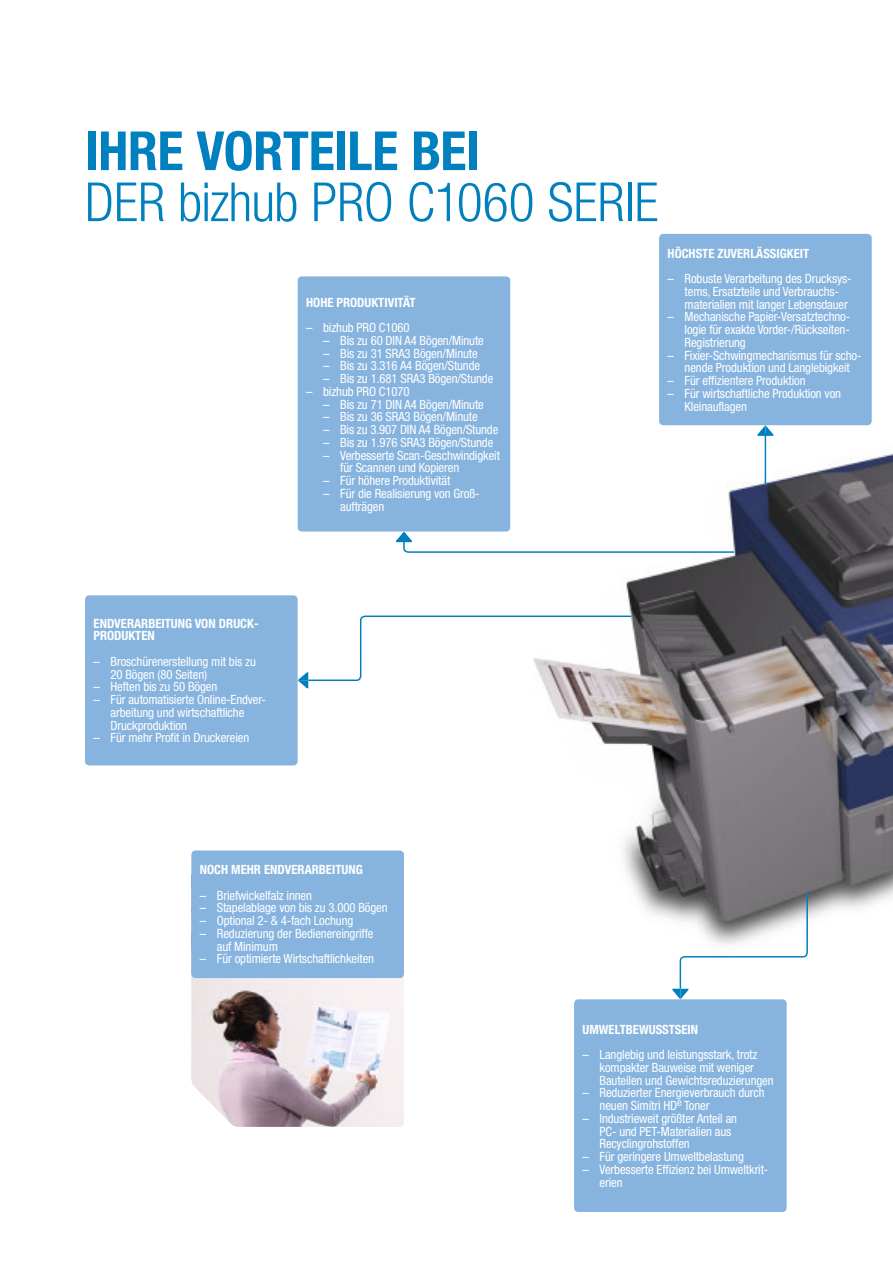
<style>
.page{position:relative;width:893px;height:1263px;background:#fff}
.page>*{position:absolute;margin:0;border:0;box-sizing:border-box;transform-origin:0 0}
.t1{font:300 condensed 54px "Helvetica Neue LTW1 G";color:#0080be}
.t2{font:700 condensed 54px "Helvetica Neue LTW1 G";letter-spacing:-.01em;color:#0080be}
.t3{font:condensed 12.75px/12.8px "Helvetica Neue LTW1 G";letter-spacing:-.01em;color:#fff}
.t4{font:700 condensed 12.75px/12.8px "Helvetica Neue LTW1 G";color:#fff}
</style>
<div class="page">
<img style="left:330px;top:277px;width:563px;height:712px">
<img style="left:191px;top:976px;width:213px;height:151px">
<div style="left:191px;top:850px;width:213px;height:128px;background:#87b4df;border-radius:4px"></div>
<div style="left:659px;top:234px;width:213px;height:191px;background:#87b4df;border-radius:4px"></div>
<div style="left:574px;top:999px;width:213px;height:213px;background:#87b4df;border-radius:4px"></div>
<div style="left:298px;top:276px;width:212px;height:255px;background:#87b4df;border-radius:4px"></div>
<div style="left:85px;top:595px;width:213px;height:170px;background:#87b4df;border-radius:4px"></div>
<svg style="left:397px;top:529px;width:338px;height:25px"></svg>
<div style="left:396px;top:533px;width:8px;height:9px;border:2px solid #0080be"></div>
<svg style="left:297px;top:615px;width:336px;height:72px"></svg>
<div style="left:299px;top:680px;width:9px;height:8px;border:2px solid #0080be"></div>
<hr style="left:765px;top:433px;width:1px;height:51px;background:#0080be">
<svg style="left:758px;top:425px;width:16px;height:12px"></svg>
<div style="left:757px;top:426px;width:8px;height:10px;border:2px solid #0080be"></div>
<svg style="left:673px;top:891px;width:136px;height:110px"></svg>
<div style="left:672px;top:989px;width:8px;height:9px;border:2px solid #0080be"></div>
<h1 class="t2" style="left:85px;top:131px;width:396px">IHRE VORTEILE BEI</h1>
<h1 class="t1" style="left:85px;top:182px;width:575px">DER bizhub PRO C1060 SERIE</h1>
<p class="t4" style="left:306px;top:297px;width:111px">HOHE PRODUKTIVITÄT</p>
<p class="t3" style="left:306px;top:322px;width:105px">– bizhub PRO C1060</p>
<p class="t3" style="left:323px;top:335px;width:162px">– Bis zu 60 DIN A4 Bögen/Minute</p>
<p class="t3" style="left:323px;top:348px;width:156px">– Bis zu 31 SRA3 Bögen/Minute</p>
<p class="t3" style="left:323px;top:360px;width:158px">– Bis zu 3.316 A4 Bögen/Stunde</p>
<p class="t3" style="left:323px;top:373px;width:172px">– Bis zu 1.681 SRA3 Bögen/Stunde</p>
<p class="t3" style="left:306px;top:386px;width:105px">– bizhub PRO C1070</p>
<p class="t3" style="left:323px;top:399px;width:162px">– Bis zu 71 DIN A4 Bögen/Minute</p>
<p class="t3" style="left:323px;top:411px;width:156px">– Bis zu 36 SRA3 Bögen/Minute</p>
<p class="t3" style="left:323px;top:424px;width:177px">– Bis zu 3.907 DIN A4 Bögen/Stunde</p>
<p class="t3" style="left:323px;top:437px;width:172px">– Bis zu 1.976 SRA3 Bögen/Stunde</p>
<p class="t3" style="left:340px;top:450px;width:161px;text-indent:-17px">– Verbesserte Scan-Geschwindigkeit für Scannen und Kopieren</p>
<p class="t3" style="left:323px;top:475px;width:129px">– Für höhere Produktivität</p>
<p class="t3" style="left:340px;top:488px;width:141px;text-indent:-17px">– Für die Realisierung von Groß&shy;aufträgen</p>
<p class="t4" style="left:668px;top:248px;width:143px">HÖCHSTE ZUVERLÄSSIGKEIT</p>
<p class="t3" style="left:685px;top:273px;width:169px;text-indent:-17px">– Robuste Verarbeitung des Drucksys&shy;tems, Ersatzteile und Verbrauchs&shy;materialien mit langer Lebensdauer</p>
<p class="t3" style="left:685px;top:311px;width:167px;text-align:justify;text-indent:-17px">– Mechanische Papier-Versatztechno&shy;logie für exakte Vorder-/Rückseiten-Registrierung</p>
<p class="t3" style="left:668px;top:350px;width:195px;text-align:center">– Fixier-Schwingmechanismus für scho&shy;nende Produktion und Langlebigkeit</p>
<p class="t3" style="left:668px;top:375px;width:140px">– Für effizientere Produktion</p>
<p class="t3" style="left:685px;top:388px;width:158px;text-indent:-17px">– Für wirtschaftliche Produktion von<br>Kleinauflagen</p>
<p class="t4" style="left:94px;top:618px;width:167px">ENDVERARBEITUNG VON DRUCK-<br>PRODUKTEN</p>
<p class="t3" style="left:111px;top:656px;width:147px;text-indent:-17px">– Broschürenerstellung mit bis zu<br>20 Bögen (80 Seiten)</p>
<p class="t3" style="left:94px;top:681px;width:125px">– Heften bis zu 50 Bögen</p>
<p class="t3" style="left:111px;top:694px;width:157px;text-indent:-17px">– Für automatisierte Online-Endver&shy;arbeitung und wirtschaftliche<br>Druckproduktion</p>
<p class="t3" style="left:94px;top:732px;width:157px">– Für mehr Profit in Druckereien</p>
<p class="t4" style="left:200px;top:864px;width:164px">NOCH MEHR ENDVERARBEITUNG</p>
<p class="t3" style="left:200px;top:890px;width:114px">– Briefwickelfalz innen</p>
<p class="t3" style="left:200px;top:903px;width:189px">– Stapelablage von bis zu 3.000 Bögen</p>
<p class="t3" style="left:200px;top:915px;width:155px">– Optional 2- &amp; 4-fach Lochung</p>
<p class="t3" style="left:217px;top:928px;width:158px;text-indent:-17px">– Reduzierung der Bedienereingriffe auf Minimum</p>
<p class="t3" style="left:200px;top:954px;width:176px">– Für optimierte Wirtschaftlichkeiten</p>
<p class="t4" style="left:583px;top:1024px;width:117px">UMWELTBEWUSSTSEIN</p>
<p class="t3" style="left:600px;top:1049px;width:176px;text-indent:-17px">– Langlebig und leistungsstark, trotz kompakter Bauweise mit weniger<br>Bauteilen und Gewichtsreduzierungen</p>
<p class="t3" style="left:600px;top:1087px;width:167px;text-indent:-17px">– Reduzierter Energieverbrauch durch neuen Simitri HD<sup>e</sup> Toner</p>
<p class="t3" style="left:600px;top:1113px;width:139px;text-indent:-17px">– Industrieweit größter Anteil an<br>PC- und PET-Materialien aus<br>Recyclingrohstoffen</p>
<p class="t3" style="left:583px;top:1151px;width:163px">– Für geringere Umweltbelastung</p>
<p class="t3" style="left:600px;top:1164px;width:170px;text-indent:-17px">– Verbesserte Effizienz bei Umweltkrit&shy;erien</p>
</div>
